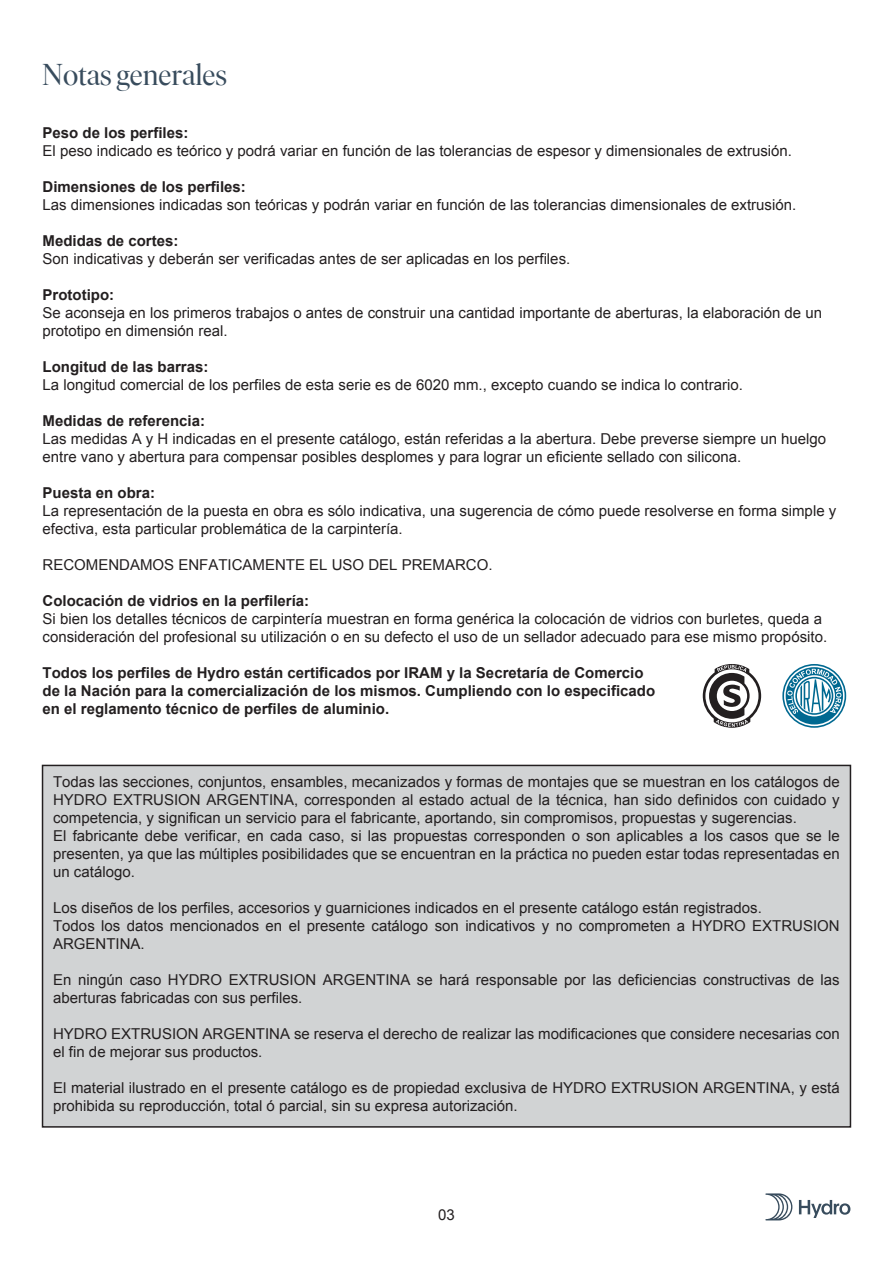
<style>
.page{position:relative;width:893px;height:1263px;background:#fff}
.page>*{position:absolute;margin:0;border:0;box-sizing:border-box;transform-origin:0 0}
.t1{font:30px "Ivar Display Hydro";color:#384c5d}
.t2{font:15px/18px "Arial";color:#231f20}
.t3{font:700 15px/18px "Arial";color:#231f20}
</style>
<div class="page">
<svg style="left:799px;top:1200px;width:51px;height:18px"></svg>
<svg style="left:765px;top:1193px;width:27px;height:27px"></svg>
<div style="left:42px;top:765px;width:809px;height:363px;background:#d1d3d4;border:2px solid #231f20"></div>
<svg style="left:703px;top:664px;width:58px;height:64px"></svg>
<svg style="left:782px;top:664px;width:64px;height:64px"></svg>
<h1 class="t1" style="left:43px;top:59px;width:186px">Notas generales</h1>
<p class="t3" style="left:43px;top:124px;width:147px">Peso de los perfiles:</p>
<p class="t2" style="left:43px;top:142px;width:751px">El peso indicado es teórico y podrá variar en función de las tolerancias de espesor y dimensionales de extrusión.</p>
<p class="t3" style="left:43px;top:178px;width:205px">Dimensiones de los perfiles:</p>
<p class="t2" style="left:43px;top:196px;width:755px">Las dimensiones indicadas son teóricas y podrán variar en función de las tolerancias dimensionales de extrusión.</p>
<p class="t3" style="left:43px;top:232px;width:137px">Medidas de cortes:</p>
<p class="t2" style="left:43px;top:250px;width:529px">Son indicativas y deberán ser verificadas antes de ser aplicadas en los perfiles.</p>
<p class="t3" style="left:43px;top:286px;width:73px">Prototipo:</p>
<p class="t2" style="left:43px;top:304px;width:781px">Se aconseja en los primeros trabajos o antes de construir una cantidad importante de aberturas, la elaboración de un prototipo en dimensión real.</p>
<p class="t3" style="left:43px;top:358px;width:167px">Longitud de las barras:</p>
<p class="t2" style="left:43px;top:376px;width:702px">La longitud comercial de los perfiles de esta serie es de 6020 mm., excepto cuando se indica lo contrario.</p>
<p class="t3" style="left:43px;top:412px;width:164px">Medidas de referencia:</p>
<p class="t2" style="left:43px;top:430px;width:785px">Las medidas A y H indicadas en el presente catálogo, están referidas a la abertura. Debe preverse siempre un huelgo entre vano y abertura para compensar posibles desplomes y para lograr un eficiente sellado con silicona.</p>
<p class="t3" style="left:43px;top:484px;width:114px">Puesta en obra:</p>
<p class="t2" style="left:43px;top:502px;width:795px">La representación de la puesta en obra es sólo indicativa, una sugerencia de cómo puede resolverse en forma simple y efectiva, esta particular problemática de la carpintería.</p>
<p class="t2" style="left:43px;top:556px;width:452px">RECOMENDAMOS ENFATICAMENTE EL USO DEL PREMARCO.</p>
<p class="t3" style="left:43px;top:592px;width:268px">Colocación de vidrios en la perfilería:</p>
<p class="t2" style="left:43px;top:610px;width:786px">Si bien los detalles técnicos de carpintería muestran en forma genérica la colocación de vidrios con burletes, queda a consideración del profesional su utilización o en su defecto el uso de un sellador adecuado para ese mismo propósito.</p>
<p class="t3" style="left:43px;top:664px;width:614px">Todos los perfiles de Hydro están certificados por IRAM y la Secretaría de Comercio de la Nación para la comercialización de los mismos. Cumpliendo con lo especificado en el reglamento técnico de perfiles de aluminio.</p>
<p class="t2" style="left:53px;top:773px;width:788px">Todas las secciones, conjuntos, ensambles, mecanizados y formas de montajes que se muestran en los catálogos de HYDRO EXTRUSION ARGENTINA, corresponden al estado actual de la técnica, han sido definidos con cuidado y competencia, y significan un servicio para el fabricante, aportando, sin compromisos, propuestas y sugerencias.<br>El fabricante debe verificar, en cada caso, si las propuestas corresponden o son aplicables a los casos que se le presenten, ya que las múltiples posibilidades que se encuentran en la práctica no pueden estar todas representadas en un catálogo.</p>
<p class="t2" style="left:53px;top:899px;width:788px">Los diseños de los perfiles, accesorios y guarniciones indicados en el presente catálogo están registrados.<br>Todos los datos mencionados en el presente catálogo son indicativos y no comprometen a HYDRO EXTRUSION<br>ARGENTINA.</p>
<p class="t2" style="left:53px;top:971px;width:788px">En ningún caso HYDRO EXTRUSION ARGENTINA se hará responsable por las deficiencias constructivas de las aberturas fabricadas con sus perfiles.</p>
<p class="t2" style="left:53px;top:1025px;width:788px">HYDRO EXTRUSION ARGENTINA se reserva el derecho de realizar las modificaciones que considere necesarias con el fin de mejorar sus productos.</p>
<p class="t2" style="left:53px;top:1079px;width:788px">El material ilustrado en el presente catálogo es de propiedad exclusiva de HYDRO EXTRUSION ARGENTINA, y está prohibida su reproducción, total ó parcial, sin su expresa autorización.</p>
<p class="t2" style="left:438px;top:1206px;width:18px">03</p>
</div>
